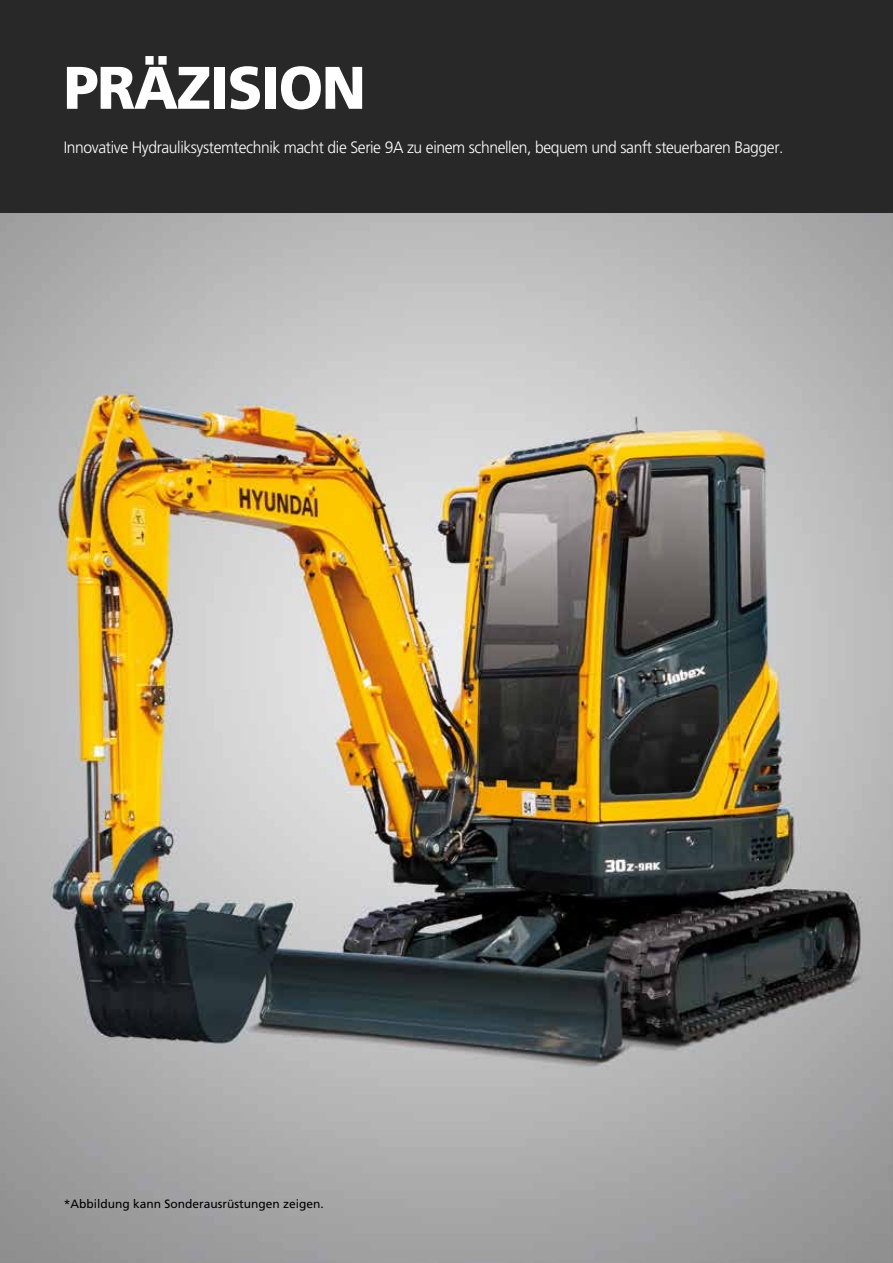
<style>
.page{position:relative;width:893px;height:1263px;background:#fff}
.page>*{position:absolute;margin:0;border:0;box-sizing:border-box;transform-origin:0 0}
.t1{font:900 60px "Frutiger LT Std";letter-spacing:-.025em;color:#fff;scale:.95 1}
.t2{font:300 16.5px "Frutiger LT Std";letter-spacing:-.025em;color:#fff;scale:.95 1}
.t3{font:12px "Frutiger LT Std";color:#000}
</style>
<div class="page">
<img style="left:0;top:213px;width:893px;height:1050px">
<div style="left:0;top:0;width:893px;height:213px;background:#282829"></div>
<h1 class="t1" style="left:64px;top:52px;width:320px">PRÄZISION</h1>
<p class="t2" style="left:64px;top:138px;width:759px">Innovative Hydrauliksystemtechnik macht die Serie 9A zu einem schnellen, bequem und sanft steuerbaren Bagger.</p>
<p class="t3" style="left:64px;top:1197px;width:262px">*Abbildung kann Sonderausrüstungen zeigen.</p>
</div>
